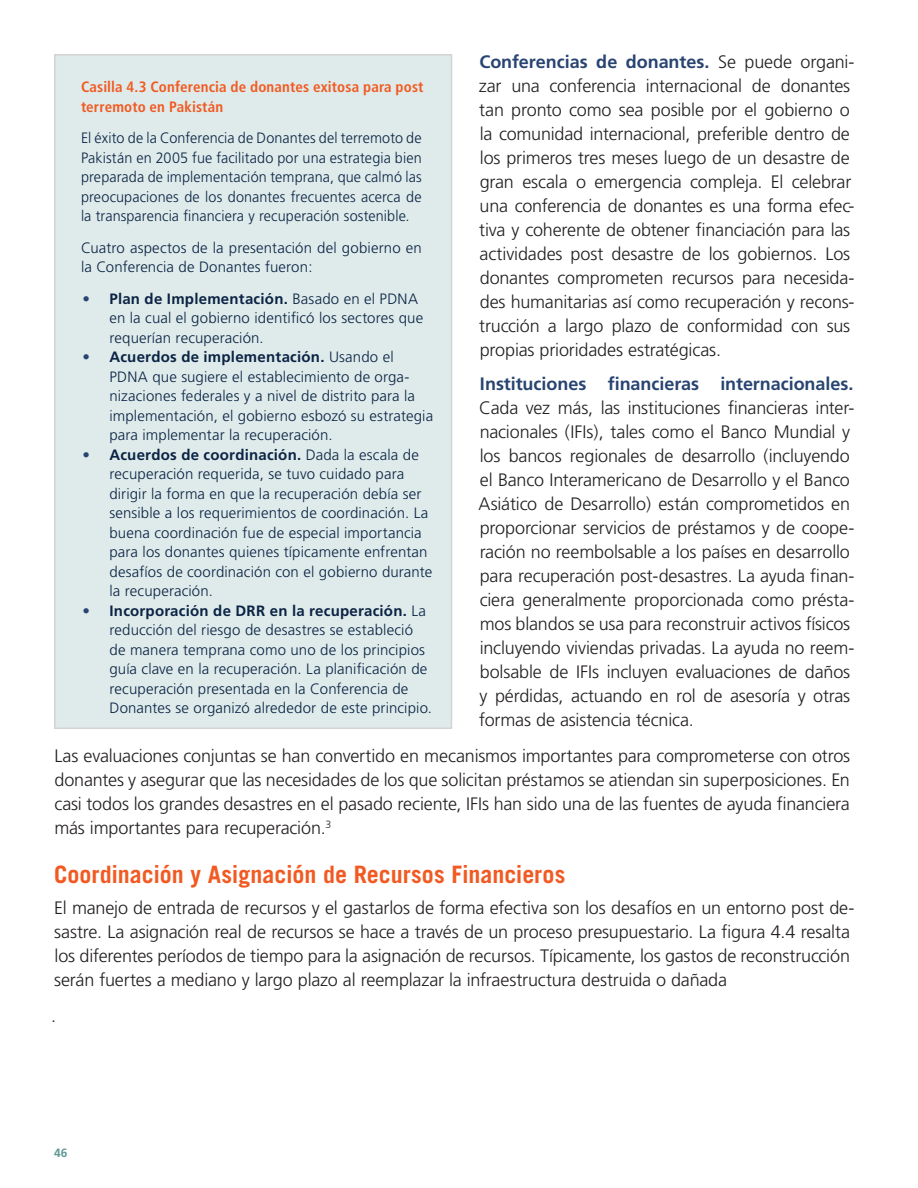
<style>
.page{position:relative;width:918px;height:1188px;background:#fff}
.page>*{position:absolute;margin:0;border:0;box-sizing:border-box;transform-origin:0 0}
.t1{font:700 24px "Trade Gothic LT Std";color:#f15a22}
.t2{font:300 18px/24px "Frutiger";letter-spacing:-.01em;color:#231f20}
.t3{font:700 18px "Frutiger";color:#284471}
.t4{font:300 15px/19.5px "Frutiger";letter-spacing:.01em;color:#0b2445}
.t5{font:300 15px/19.5px "Frutiger";letter-spacing:.01em;color:#0b2445;text-align:justify;scale:.96 1}
.t6{font:700 condensed 15px/19.5px "Frutiger LT Std";letter-spacing:.01em;color:#f15a22}
.t7{font:700 12px "Frutiger";color:#609a96}
.s1{font-weight:700;color:#284471}
.s2{font-weight:700}
</style>
<div class="page">
<div style="left:55px;top:55px;width:397px;height:673px;background:#dfebea"></div>
<p class="t2" style="left:479px;top:50px;width:377px"><span class="s1">Conferencias de donantes.</span> Se puede organi&shy;zar una conferencia internacional de donantes tan pronto como sea posible por el gobierno o la comunidad internacional, preferible dentro de los primeros tres meses luego de un desastre de gran escala o emergencia compleja. El celebrar una conferencia de donantes es una forma efec&shy;tiva y coherente de obtener financiación para las actividades post desastre de los gobiernos. Los donantes comprometen recursos para necesida&shy;des humanitarias así como recuperación y recons&shy;trucción a largo plazo de conformidad con sus propias prioridades estratégicas.</p>
<p class="t3" style="left:480px;top:373px;width:375px">Instituciones financieras internacionales.</p>
<p class="t2" style="left:478px;top:395px;width:378px">Cada vez más, las instituciones financieras inter&shy;nacionales (IFIs), tales como el Banco Mundial y los bancos regionales de desarrollo (incluyendo el Banco Interamericano de Desarrollo y el Banco Asiático de Desarrollo) están comprometidos en proporcionar servicios de préstamos y de coope&shy;ración no reembolsable a los países en desarrollo para recuperación post-desastres. La ayuda finan&shy;ciera generalmente proporcionada como présta&shy;mos blandos se usa para reconstruir activos físicos incluyendo viviendas privadas. La ayuda no reem&shy;bolsable de IFIs incluyen evaluaciones de daños y pérdidas, actuando en rol de asesoría y otras formas de asistencia técnica.</p>
<p class="t2" style="left:54px;top:743px;width:797px;text-align:justify">Las evaluaciones conjuntas se han convertido en mecanismos importantes para comprometerse con otros donantes y asegurar que las necesidades de los que solicitan préstamos se atiendan sin superposiciones. En casi todos los grandes desastres en el pasado reciente, IFIs han sido una de las fuentes de ayuda financiera más importantes para recuperación.<sup>3</sup></p>
<h1 class="t1" style="left:54px;top:860px;width:513px">Coordinación y Asignación de Recursos Financieros</h1>
<p class="t2" style="left:54px;top:896px;width:802px">El manejo de entrada de recursos y el gastarlos de forma efectiva son los desafíos en un entorno post de&shy;sastre. La asignación real de recursos se hace a través de un proceso presupuestario. La figura 4.4 resalta los diferentes períodos de tiempo para la asignación de recursos. Típicamente, los gastos de reconstrucción serán fuertes a mediano y largo plazo al reemplazar la infraestructura destruida o dañada</p>
<p class="t6" style="left:81px;top:77px;width:344px">Casilla 4.3 Conferencia de donantes exitosa para post terremoto en Pakistán</p>
<p class="t5" style="left:81px;top:128px;width:356px">El éxito de la Conferencia de Donantes del terremoto de Pakistán en 2005 fue facilitado por una estrategia bien preparada de implementación temprana, que calmó las preocupaciones de los donantes frecuentes acerca de la transparencia financiera y recuperación sostenible.</p>
<p class="t4" style="left:81px;top:238px;width:342px">Cuatro aspectos de la presentación del gobierno en la Conferencia de Donantes fueron:</p>
<p class="t4" style="left:110px;top:289px;width:315px;text-indent:-27px"><span class="s1">•</span> <span class="s2">Plan de Implementación.</span> Basado en el PDNA en la cual el gobierno identificó los sectores que requerían recuperación.</p>
<p class="t4" style="left:110px;top:347px;width:325px;text-indent:-27px"><span class="s1">•</span> <span class="s2">Acuerdos de implementación.</span> Usando el PDNA que sugiere el establecimiento de orga&shy;nizaciones federales y a nivel de distrito para la implementación, el gobierno esbozó su estrategia para implementar la recuperación.</p>
<p class="t4" style="left:110px;top:445px;width:324px;text-indent:-27px"><span class="s1">•</span> <span class="s2">Acuerdos de coordinación.</span> Dada la escala de recuperación requerida, se tuvo cuidado para dirigir la forma en que la recuperación debía ser sensible a los requerimientos de coordinación. La buena coordinación fue de especial importancia para los donantes quienes típicamente enfrentan desafíos de coordinación con el gobierno durante la recuperación.</p>
<p class="t4" style="left:110px;top:601px;width:324px;text-indent:-27px"><span class="s1">•</span> <span class="s2">Incorporación de DRR en la recuperación.</span> La reducción del riesgo de desastres se estableció de manera temprana como uno de los principios guía clave en la recuperación. La planificación de recuperación presentada en la Conferencia de Donantes se organizó alrededor de este principio.</p>
<p class="t2" style="left:51px;top:1004px;width:7px">.</p>
<p class="t7" style="left:54px;top:1146px;width:15px">46</p>
</div>
